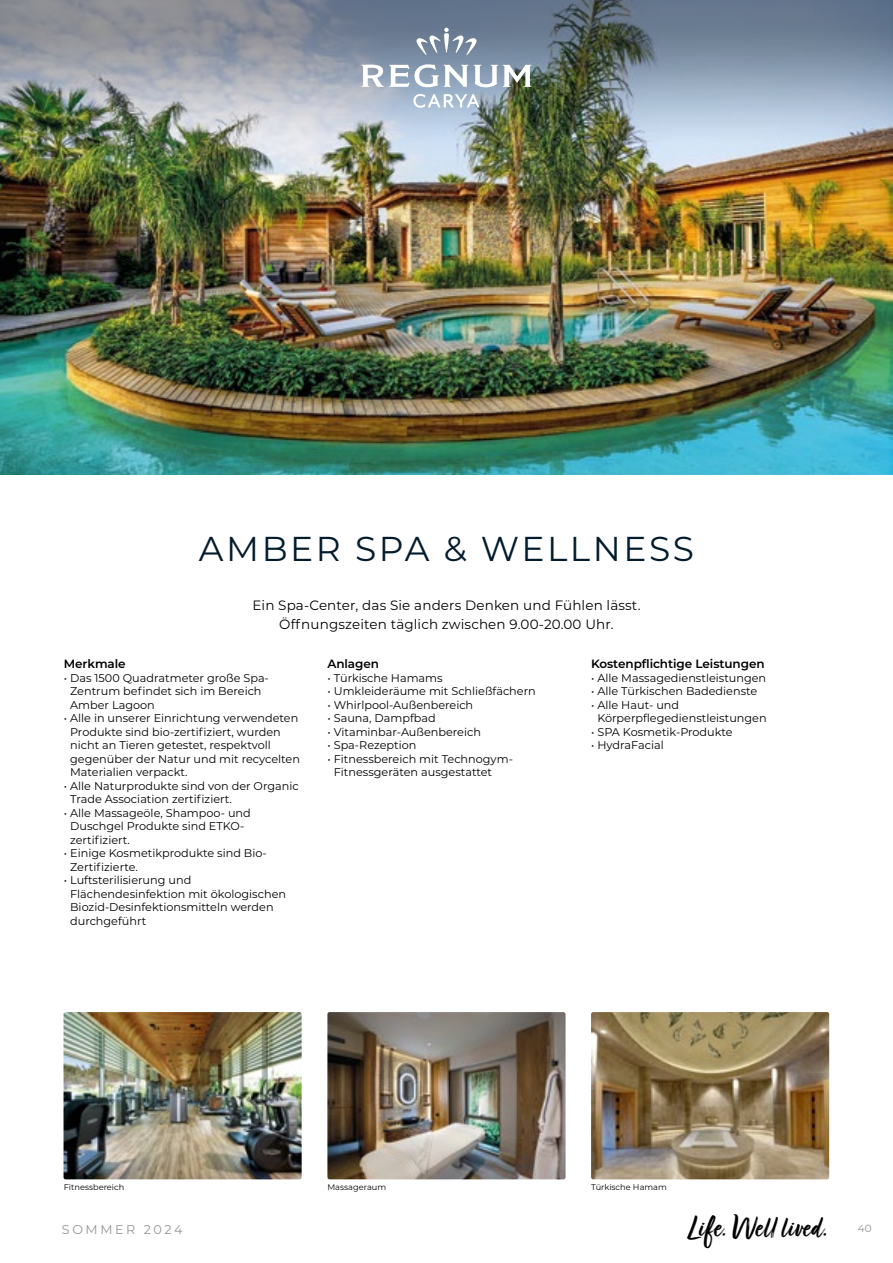
<style>
.page{position:relative;width:893px;height:1263px;background:#fff}
.page>*{position:absolute;margin:0;border:0;box-sizing:border-box;transform-origin:0 0}
.t1{font:34.5px "Montserrat";letter-spacing:.075em;color:#031c2d}
.t2{font:33px "Turbinado Bold Dry Pro";color:#000}
.t3{font:13.5px/19.5px "Montserrat";letter-spacing:.01em;color:#000;text-align:center}
.t4{font:12.75px "Montserrat";letter-spacing:.2em;color:#939699}
.t5{font:600 12px "Montserrat";letter-spacing:-.005em;color:#000}
.t6{font:11.25px/13.5px "Montserrat";color:#000}
.t7{font:10.5px "Montserrat";color:#939699}
.t8{font:8.25px "Montserrat";color:#000}
</style>
<div class="page">
<img style="left:327px;top:1012px;width:239px;height:167px">
<img style="left:591px;top:1012px;width:238px;height:167px">
<img style="left:64px;top:1012px;width:238px;height:167px">
<img style="left:0;top:425px;width:893px;height:49px">
<img style="left:0;top:0;width:893px;height:425px">
<svg style="left:413px;top:94px;width:67px;height:14px"></svg>
<svg style="left:361px;top:64px;width:107px;height:23px"></svg>
<svg style="left:474px;top:65px;width:57px;height:22px"></svg>
<svg style="left:416px;top:28px;width:61px;height:27px"></svg>
<h1 class="t1" style="left:199px;top:525px;width:497px">AMBER SPA &amp; WELLNESS</h1>
<p class="t3" style="left:252px;top:595px;width:390px">Ein Spa-Center, das Sie anders Denken und Fühlen lässt.<br>Öffnungszeiten täglich zwischen 9.00-20.00 Uhr.</p>
<p class="t5" style="left:64px;top:655px;width:63px">Merkmale</p>
<p class="t6" style="left:70px;top:670px;width:200px;text-indent:-6px">• Das 1500 Quadratmeter große Spa-<br>Zentrum befindet sich im Bereich<br>Amber Lagoon</p>
<p class="t6" style="left:70px;top:711px;width:231px;text-indent:-6px">• Alle in unserer Einrichtung verwendeten Produkte sind bio-zertifiziert, wurden nicht an Tieren getestet, respektvoll gegenüber der Natur und mit recycelten Materialien verpackt.</p>
<p class="t6" style="left:70px;top:778px;width:230px;text-indent:-6px">• Alle Naturprodukte sind von der Organic<br>Trade Association zertifiziert.</p>
<p class="t6" style="left:70px;top:805px;width:182px;text-indent:-6px">• Alle Massageöle, Shampoo- und<br>Duschgel Produkte sind ETKO&shy;zertifiziert.</p>
<p class="t6" style="left:70px;top:846px;width:198px;text-indent:-6px">• Einige Kosmetikprodukte sind Bio-<br>Zertifizierte.</p>
<p class="t6" style="left:70px;top:873px;width:217px;text-indent:-6px">• Luftsterilisierung und<br>Flächendesinfektion mit ökologischen<br>Biozid-Desinfektionsmitteln werden durchgeführt</p>
<p class="t5" style="left:327px;top:655px;width:53px">Anlagen</p>
<p class="t6" style="left:327px;top:670px;width:117px">• Türkische Hamams</p>
<p class="t6" style="left:327px;top:684px;width:210px">• Umkleideräume mit Schließfächern</p>
<p class="t6" style="left:327px;top:697px;width:147px">• Whirlpool-Außenbereich</p>
<p class="t6" style="left:327px;top:711px;width:110px">• Sauna, Dampfbad</p>
<p class="t6" style="left:327px;top:724px;width:155px">• Vitaminbar-Außenbereich</p>
<p class="t6" style="left:327px;top:738px;width:91px">• Spa-Rezeption</p>
<p class="t6" style="left:334px;top:751px;width:181px;text-indent:-6px">• Fitnessbereich mit Technogym-<br>Fitnessgeräten ausgestattet</p>
<p class="t5" style="left:591px;top:655px;width:175px">Kostenpflichtige Leistungen</p>
<p class="t6" style="left:591px;top:670px;width:177px">• Alle Massagedienstleistungen</p>
<p class="t6" style="left:591px;top:684px;width:168px">• Alle Türkischen Badedienste</p>
<p class="t6" style="left:597px;top:697px;width:171px;text-indent:-6px">• Alle Haut- und<br>Körperpflegedienstleistungen</p>
<p class="t6" style="left:591px;top:724px;width:143px">• SPA Kosmetik-Produkte</p>
<p class="t6" style="left:591px;top:738px;width:74px">• HydraFacial</p>
<p class="t8" style="left:64px;top:1181px;width:62px">Fitnessbereich</p>
<p class="t8" style="left:327px;top:1181px;width:60px">Massageraum</p>
<p class="t8" style="left:591px;top:1181px;width:77px">Türkische Hamam</p>
<h2 class="t2" style="left:688px;top:1209px;width:142px">Life. Well lived.</h2>
<p class="t4" style="left:62px;top:1221px;width:122px">SOMMER 2024</p>
<p class="t7" style="left:858px;top:1221px;width:16px">40</p>
</div>
